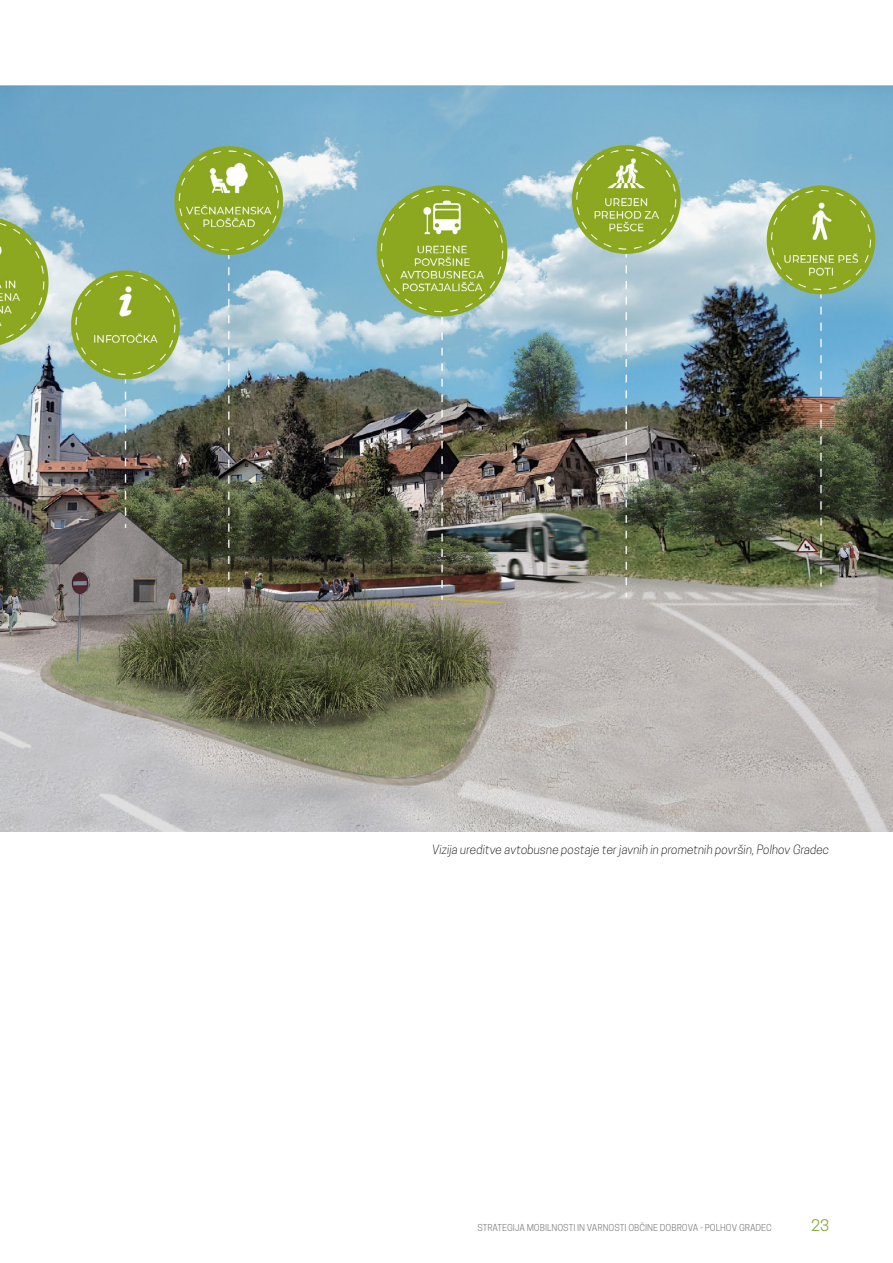
<style>
.page{position:relative;width:893px;height:1263px;background:#fff}
.page>*{position:absolute;margin:0;border:0;box-sizing:border-box;transform-origin:0 0}
.t1{font:15px "Cooper Hewitt";color:#85a739}
.t2{font:italic 300 12px "Cooper Hewitt";color:#000}
.t3{font:9px "Cooper Hewitt";color:#878787}
</style>
<div class="page">
<img style="left:0;top:85px;width:893px;height:746px">
<p class="t2" style="left:432px;top:843px;width:399px">Vizija ureditve avtobusne postaje ter javnih in prometnih površin, Polhov Gradec</p>
<p class="t3" style="left:477px;top:1222px;width:296px">STRATEGIJA MOBILNOSTI IN VARNOSTI OBČINE DOBROVA - POLHOV GRADEC</p>
<p class="t1" style="left:811px;top:1217px;width:19px">23</p>
</div>
